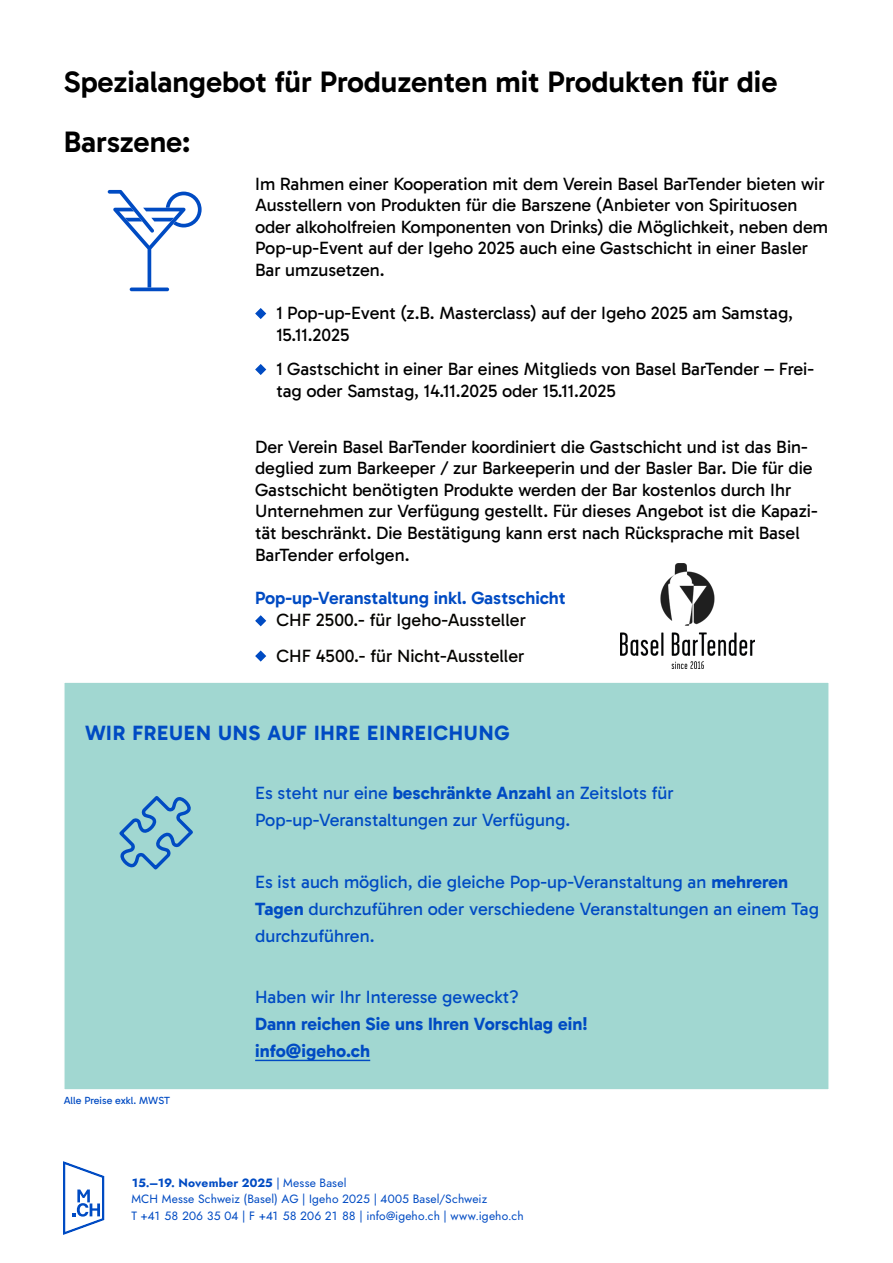
<style>
.page{position:relative;width:893px;height:1263px;background:#fff}
.page>*{position:absolute;margin:0;border:0;box-sizing:border-box;transform-origin:0 0}
.t1{font:30px/60px "Gabarito";letter-spacing:-.005em;color:#000}
.t2{font:21px "Gabarito";letter-spacing:.04em;color:#004bc3}
.t3{font:18px/21.6px "Gabarito";color:#000}
.t4{font:18px/27px "Gabarito";letter-spacing:.005em;color:#004bc3}
.t5{font:18px/35.2px "Gabarito";letter-spacing:.005em;color:#050400}
.t6{font:12px/16.5px "Jost";letter-spacing:.01em;color:#004bc3}
.t7{font:10.5px "Gabarito";color:#004bc3}
.s1{font-weight:700}
</style>
<div class="page">
<svg style="left:63px;top:1161px;width:42px;height:74px"></svg>
<div style="left:63px;top:681px;width:767px;height:410px;background:#a1d7d1;border:2px solid #fff"></div>
<hr style="left:255px;top:1060px;width:115px;height:1px;background:#004bc3">
<svg style="left:119px;top:796px;width:74px;height:74px"></svg>
<svg style="left:255px;top:308px;width:12px;height:11px"></svg>
<svg style="left:255px;top:364px;width:12px;height:11px"></svg>
<svg style="left:255px;top:615px;width:12px;height:12px"></svg>
<svg style="left:255px;top:650px;width:12px;height:12px"></svg>
<svg style="left:108px;top:190px;width:94px;height:97px"></svg>
<svg style="left:130px;top:287px;width:39px;height:4px"></svg>
<img style="left:621px;top:564px;width:133px;height:104px">
<h1 class="t1" style="left:64px;top:52px;width:715px">Spezialangebot für Produzenten mit Produkten für die<br>Barszene:</h1>
<p class="t3" style="left:255px;top:173px;width:574px">Im Rahmen einer Kooperation mit dem Verein Basel BarTender bieten wir Ausstellern von Produkten für die Barszene (Anbieter von Spirituosen oder alkoholfreien Komponenten von Drinks) die Möglichkeit, neben dem Pop-up-Event auf der Igeho 2025 auch eine Gastschicht in einer Basler Bar umzusetzen.</p>
<p class="t3" style="left:276px;top:302px;width:518px">1 Pop-up-Event (z.B. Masterclass) auf der Igeho 2025 am Samstag,<br>15.11.2025</p>
<p class="t3" style="left:276px;top:358px;width:539px">1 Gastschicht in einer Bar eines Mitglieds von Basel BarTender – Frei&shy;tag oder Samstag, 14.11.2025 oder 15.11.2025</p>
<p class="t3" style="left:255px;top:436px;width:564px">Der Verein Basel BarTender koordiniert die Gastschicht und ist das Bin&shy;deglied zum Barkeeper / zur Barkeeperin und der Basler Bar. Die für die Gastschicht benötigten Produkte werden der Bar kostenlos durch Ihr Unternehmen zur Verfügung gestellt. Für dieses Angebot ist die Kapazi&shy;tät beschränkt. Die Bestätigung kann erst nach Rücksprache mit Basel BarTender erfolgen.</p>
<p class="t4" style="left:255px;top:584px;width:312px">Pop-up-Veranstaltung inkl. Gastschicht</p>
<p class="t5" style="left:276px;top:603px;width:251px">CHF 2500.- für Igeho-Aussteller<br>CHF 4500.- für Nicht-Aussteller</p>
<p class="t2" style="left:85px;top:719px;width:426px">WIR FREUEN UNS AUF IHRE EINREICHUNG</p>
<p class="t4" style="left:255px;top:780px;width:420px">Es steht nur eine beschränkte Anzahl an Zeitslots für<br>Pop-up-Veranstaltungen zur Verfügung.</p>
<p class="t4" style="left:255px;top:868px;width:565px">Es ist auch möglich, die gleiche Pop-up-Veranstaltung an mehreren<br>Tagen durchzuführen oder verschiedene Veranstaltungen an einem Tag durchzuführen.</p>
<p class="t7" style="left:64px;top:1094px;width:108px">Alle Preise exkl. MWST</p>
<p class="t4" style="left:255px;top:983px;width:334px">Haben wir Ihr Interesse geweckt?<br>Dann reichen Sie uns Ihren Vorschlag ein! info@igeho.ch</p>
<p class="t6" style="left:131px;top:1174px;width:394px"><span class="s1">15.–19. November 2025</span> | Messe Basel<br>MCH Messe Schweiz (Basel) AG | Igeho 2025 | 4005 Basel/Schweiz<br>T +41 58 206 35 04 | F +41 58 206 21 88 | info@igeho.ch | www.igeho.ch</p>
</div>
